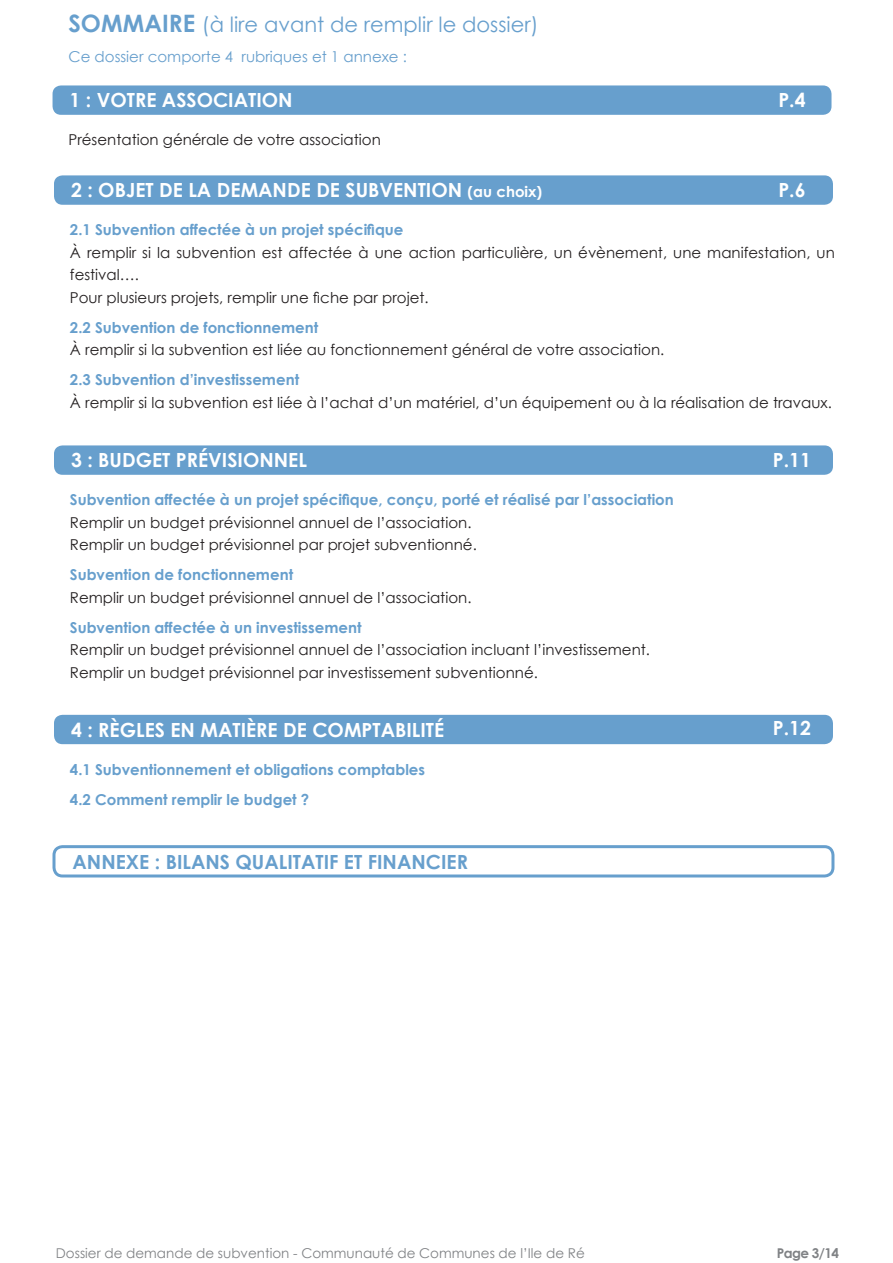
<style>
.page{position:relative;width:893px;height:1263px;background:#fff}
.page>*{position:absolute;margin:0;border:0;box-sizing:border-box;transform-origin:0 0}
.t1{font:21px "Century Gothic";color:#679fcd}
.t2{font:700 19.5px "Century Gothic";color:#fff}
.t3{font:700 19.5px "Century Gothic";color:#679fcd}
.t4{font:15px/22.5px "Century Gothic";color:#231f20}
.t5{font:700 15px/30px "Century Gothic";color:#679fcd}
.t6{font:15px "Century Gothic";color:#679fcd}
.t7{font:13.5px "Century Gothic";color:#808285}
.t8{font:700 13.5px "Century Gothic";letter-spacing:-.04em;color:#808285}
.s1{font-weight:700;font-size:24px}
.s2{font-size:15px}
</style>
<div class="page">
<div style="left:53px;top:85px;width:778px;height:30px;background:#679fcd;border-radius:9px"></div>
<div style="left:54px;top:175px;width:779px;height:30px;background:#679fcd;border-radius:9px"></div>
<div style="left:54px;top:445px;width:779px;height:30px;background:#679fcd;border-radius:9px"></div>
<div style="left:54px;top:715px;width:779px;height:29px;background:#679fcd;border-radius:9px"></div>
<div style="left:53px;top:845px;width:781px;height:32px;border:3px solid #679fcd;border-radius:9px"></div>
<h1 class="t1" style="left:68px;top:10px;width:471px"><span class="s1">SOMMAIRE</span> (à lire avant de remplir le dossier)</h1>
<p class="t6" style="left:68px;top:46px;width:340px">Ce dossier comporte 4 rubriques et 1 annexe :</p>
<h2 class="t2" style="left:70px;top:86px;width:225px">1 : VOTRE ASSOCIATION</h2>
<p class="t4" style="left:68px;top:128px;width:314px">Présentation générale de votre association</p>
<h2 class="t2" style="left:71px;top:175px;width:473px">2 : OBJET DE LA DEMANDE DE SUBVENTION <span class="s2">(au choix)</span></h2>
<h2 class="t2" style="left:778px;top:86px;width:29px">P.4</h2>
<h2 class="t2" style="left:778px;top:176px;width:29px">P.6</h2>
<p class="t5" style="left:70px;top:214px;width:335px">2.1 Subvention affectée à un projet spécifique</p>
<p class="t4" style="left:70px;top:241px;width:766px">À remplir si la subvention est affectée à une action particulière, un évènement, une manifestation, un festival….<br>Pour plusieurs projets, remplir une fiche par projet.</p>
<p class="t5" style="left:70px;top:312px;width:250px">2.2 Subvention de fonctionnement</p>
<p class="t4" style="left:70px;top:338px;width:596px">À remplir si la subvention est liée au fonctionnement général de votre association.</p>
<p class="t5" style="left:70px;top:364px;width:231px">2.3 Subvention d’investissement</p>
<p class="t4" style="left:70px;top:391px;width:763px">À remplir si la subvention est liée à l’achat d’un matériel, d’un équipement ou à la réalisation de travaux.</p>
<h2 class="t2" style="left:71px;top:445px;width:237px">3 : BUDGET PRÉVISIONNEL</h2>
<p class="t5" style="left:70px;top:484px;width:605px">Subvention affectée à un projet spécifique, conçu, porté et réalisé par l’association</p>
<p class="t4" style="left:70px;top:511px;width:408px">Remplir un budget prévisionnel annuel de l’association.<br>Remplir un budget prévisionnel par projet subventionné.</p>
<p class="t5" style="left:70px;top:559px;width:225px">Subvention de fonctionnement</p>
<p class="t4" style="left:70px;top:586px;width:403px">Remplir un budget prévisionnel annuel de l’association.</p>
<p class="t5" style="left:70px;top:612px;width:293px">Subvention affectée à un investissement</p>
<p class="t4" style="left:70px;top:638px;width:582px">Remplir un budget prévisionnel annuel de l’association incluant l’investissement.<br>Remplir un budget prévisionnel par investissement subventionné.</p>
<h2 class="t2" style="left:71px;top:715px;width:375px">4 : RÈGLES EN MATIÈRE DE COMPTABILITÉ</h2>
<p class="t5" style="left:70px;top:753px;width:357px">4.1 Subventionnement et obligations comptables<br>4.2 Comment remplir le budget ?</p>
<h2 class="t3" style="left:73px;top:847px;width:397px">ANNEXE : BILANS QUALITATIF ET FINANCIER</h2>
<h2 class="t2" style="left:773px;top:445px;width:40px">P.11</h2>
<h2 class="t2" style="left:773px;top:713px;width:40px">P.12</h2>
<p class="t7" style="left:56px;top:1244px;width:530px">Dossier de demande de subvention - Communauté de Communes de l’Ile de Ré</p>
<p class="t8" style="left:777px;top:1243px;width:64px">Page 3/14</p>
</div>
